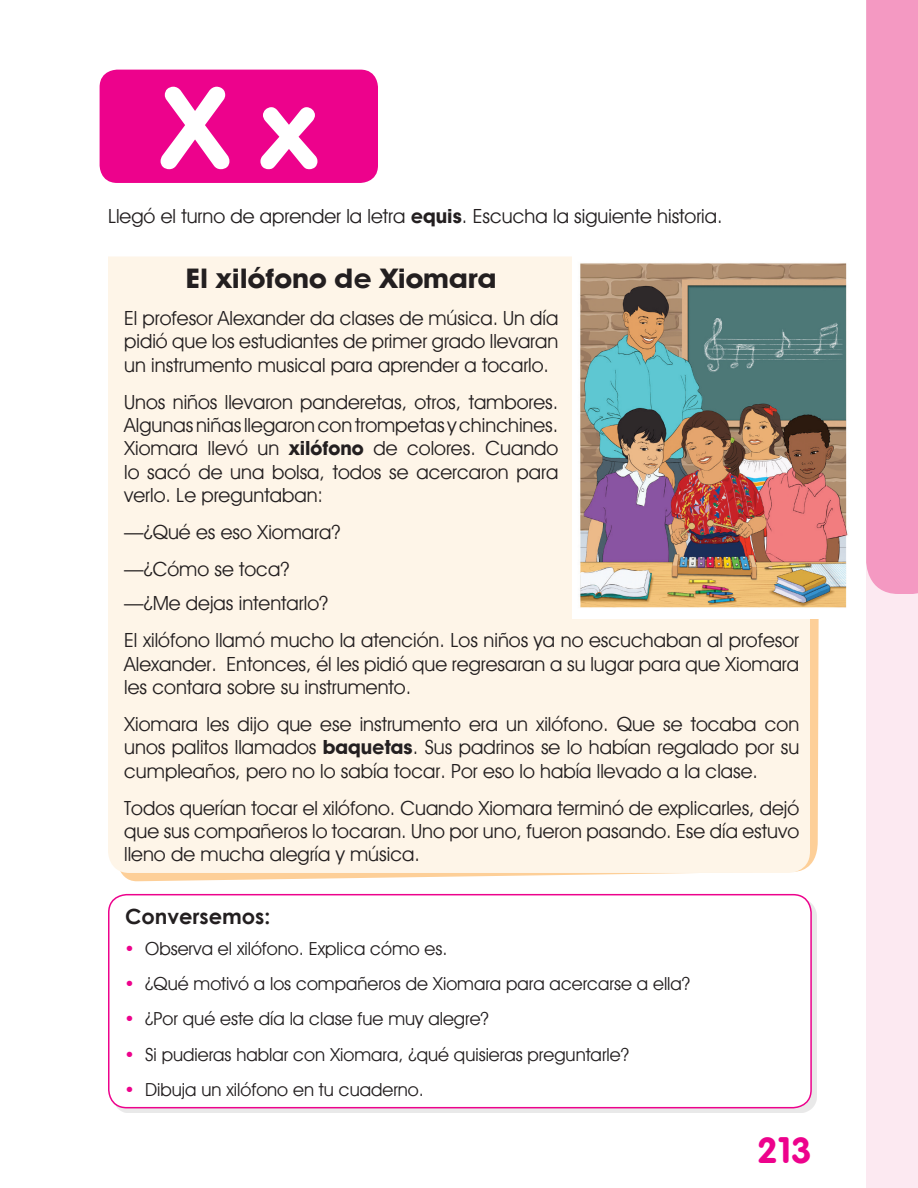
<style>
.page{position:relative;width:918px;height:1188px;background:#fff}
.page>*{position:absolute;margin:0;border:0;box-sizing:border-box;transform-origin:0 0}
.t1{font:114px "VAG Rounded Bold";color:#fff}
.t2{font:36px "VAG Rounded Bold";color:#ed028c}
.t3{font:700 27px "Avant Guard SW";color:#231f20;scale:1.07 1}
.t4{font:700 21px "Century Gothic";color:#231f20}
.TEXTO{font:19.5px/23.4px "Avant Guard SW";color:#231f20;text-align:justify}
.t5{font:18px "Avant Guard SW";color:#231f20}
.s1{font-family:"Century Gothic";font-weight:700}
.s2{font-weight:700}
.s3{font-family:"Century Gothic"}
.s4{font-family:"Century Gothic";color:#ed028c}
</style>
<div class="page">
<div style="left:866px;top:282px;width:52px;height:906px;background:#fce9f1"></div>
<div style="left:866px;top:0;width:52px;height:594px;background:#f499c2"></div>
<div style="left:100px;top:70px;width:278px;height:113px;background:#ed028c;border-radius:18px"></div>
<svg style="left:121px;top:619px;width:698px;height:263px"></svg>
<div style="left:113px;top:899px;width:704px;height:214px;background:#231f20;opacity:.1"></div>
<div style="left:109px;top:895px;width:702px;height:213px;background:#fff;border-radius:18px"></div>
<div style="left:108px;top:894px;width:704px;height:214px;border:2px solid #ed028c;border-radius:18px"></div>
<div style="left:108px;top:256px;width:702px;height:617px;background:#fef5e8"></div>
<img style="left:572px;top:256px;width:276px;height:362px">
<p class="t1" style="left:160px;top:61px;width:159px">X x</p>
<p class="TEXTO" style="left:108px;top:204px;width:616px">Llegó el turno de aprender la letra <span class="s1">e</span><span class="s2">quis</span>. Escucha la siguiente historia.</p>
<p class="t3" style="left:186px;top:262px;width:292px">El xilófono d<span class="s3">e</span> Xiomara</p>
<p class="TEXTO" style="left:124px;top:306px;width:436px">El profesor Alexander da clases de música. Un día pidió que los estudiantes de primer grado llevaran un instrumento musical para aprender a tocarlo.</p>
<p class="TEXTO" style="left:124px;top:390px;width:436px">Unos niños llevaron panderetas, otros, tambores.<br>Algunas niñas llegaron con trompetas y chinchines.<br>Xiomara llevó un <span class="s2">xilófono</span> de colores. Cuando lo sacó de una bolsa, todos se acercaron para verlo. Le preguntaban:</p>
<p class="TEXTO" style="left:124px;top:520px;width:218px">—¿Qué es eso Xiomara?</p>
<p class="TEXTO" style="left:124px;top:557px;width:167px">—¿Cómo se toca?</p>
<p class="TEXTO" style="left:124px;top:591px;width:205px">—¿Me dejas intentarlo?</p>
<p class="TEXTO" style="left:124px;top:628px;width:676px">El xilófono llamó mucho la atención. Los niños ya no escuchaban al profesor Alexander. Entonces, él les pidió que regresaran a su lugar para que Xiomara les contara sobre su instrumento.</p>
<p class="TEXTO" style="left:124px;top:712px;width:677px">Xiomara les dijo que ese instrumento era un xilófono. Que se tocaba con unos palitos llamados <span class="s2">baqu</span><span class="s1">e</span><span class="s2">tas</span>. Sus padrinos se lo habían regalado por su cumpleaños, pero no lo sabía tocar. Por eso lo había llevado a la clase.</p>
<p class="TEXTO" style="left:124px;top:796px;width:677px">Todos querían tocar el xilófono. Cuando Xiomara terminó de explicarles, dejó que sus compañeros lo tocaran. Uno por uno, fueron pasando. Ese día estuvo lleno de mucha alegría y música.</p>
<p class="t4" style="left:125px;top:904px;width:147px">Conversemos:</p>
<p class="t5" style="left:124px;top:938px;width:325px"><span class="s4">•</span> Observa el xilófono. Explica cómo es.</p>
<p class="t5" style="left:124px;top:973px;width:568px"><span class="s4">•</span> ¿Qué motivó a los compañeros de Xiomara para acercarse a ella?</p>
<p class="t5" style="left:124px;top:1008px;width:366px"><span class="s4">•</span> ¿Por qué este día la clase fue muy alegre?</p>
<p class="t5" style="left:124px;top:1043px;width:506px"><span class="s4">•</span> Si pudieras hablar con Xiomara, ¿qué quisieras preguntarle?</p>
<p class="t5" style="left:124px;top:1078px;width:301px"><span class="s4">•</span> Dibuja un xilófono en tu cuaderno.</p>
<p class="t2" style="left:757px;top:1129px;width:56px">213</p>
</div>
